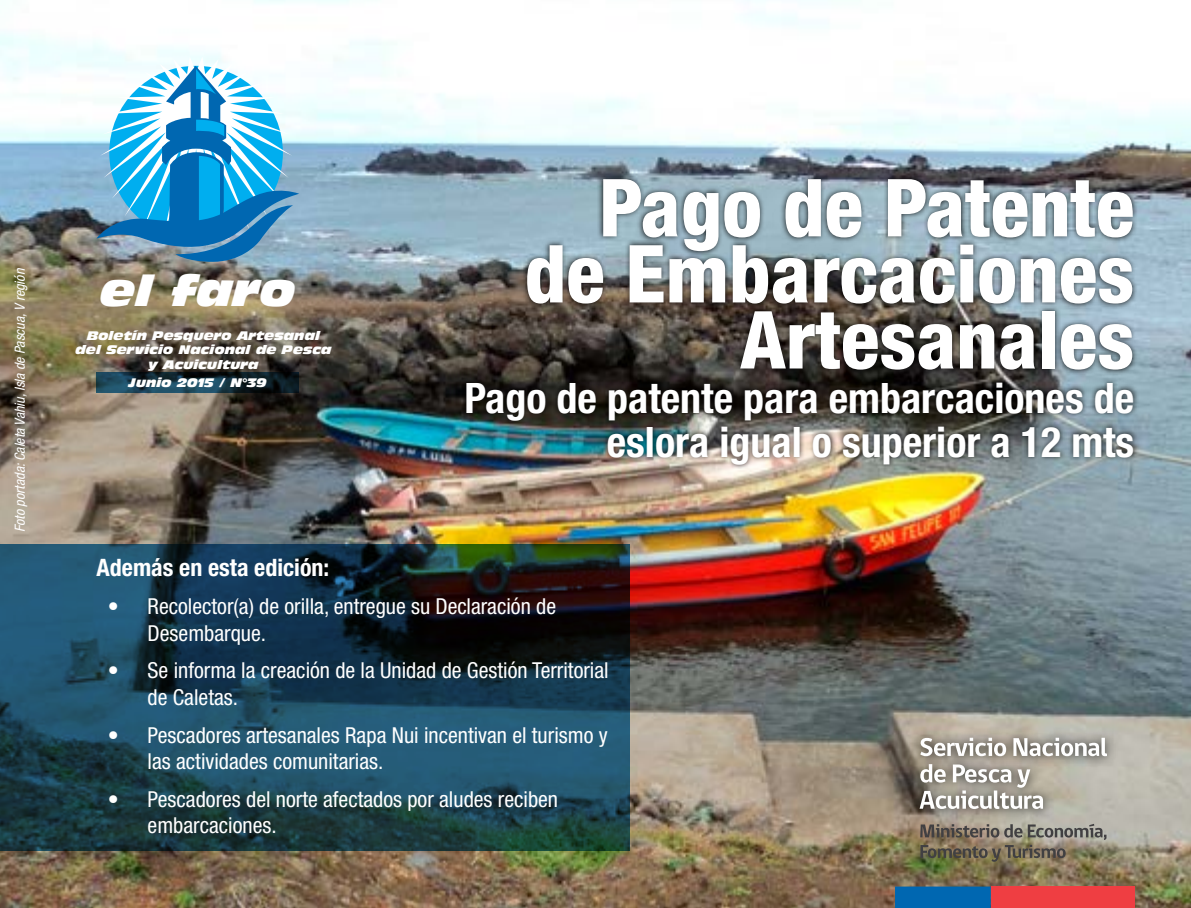
<style>
.page{position:relative;width:1191px;height:908px;background:#fff}
.page>*{position:absolute;margin:0;border:0;box-sizing:border-box;transform-origin:0 0}
.t1{font:800 condensed 80px/66px "Helvetica Neue";color:#fff;text-align:right}
.t2{font:700 condensed 42px/44px "Helvetica Neue";color:#fff;text-align:right}
.t3{font:italic 42px "Antique Olive LT Nord";color:#fff}
.t4{font:700 condensed 24px "Helvetica Neue";color:#fff}
.t5{font:condensed 22px/26.4px "Helvetica Neue";color:#fff}
.t6{font:italic condensed 14px "Helvetica Neue";color:#fff}
.t7{font:italic 12px/14.4px "Antique Olive LT Nord";color:#fff;text-align:center}
</style>
<div class="page">
<img style="left:0;top:0;width:1191px;height:907px">
<svg style="left:96px;top:371px;width:203px;height:21px;background:#16313d"></svg>
<svg style="left:0;top:544px;width:629px;height:306px;background:#1a3d4d"></svg>
<svg style="left:96px;top:57px;width:203px;height:205px"></svg>
<div style="left:462px;top:172px;width:676px;height:296px;background:#000;opacity:.75"></div>
<div style="left:895px;top:886px;width:95px;height:21px;background:#0067b1"></div>
<div style="left:990px;top:886px;width:144px;height:21px;background:#ef3e42"></div>
<div style="left:909px;top:726px;width:208px;height:92px;background:#000;opacity:.75"></div>
<svg style="left:920px;top:737px;width:86px;height:18px"></svg>
<svg style="left:1013px;top:737px;width:94px;height:18px"></svg>
<svg style="left:919px;top:763px;width:124px;height:45px"></svg>
<svg style="left:920px;top:823px;width:186px;height:38px;background:#837b6a"></svg>
<p class="t6" style="left:12px;top:531px;width:265px;rotate:-90deg">Foto portada: Caleta Vahiu, Isla de Pascua, V región</p>
<h2 class="t3" style="left:100px;top:264px;width:197px">el faro</h2>
<p class="t7" style="left:75px;top:328px;width:258px">Boletín Pesquero Artesanal del Servicio Nacional de Pesca y Acuicultura</p>
<p class="t7" style="left:129px;top:374px;width:140px">Junio 2015 / N°39</p>
<h1 class="t1" style="left:524px;top:173px;width:611px">Pago de Patente de Embarcaciones<br>Artesanales</h1>
<h2 class="t2" style="left:464px;top:375px;width:671px">Pago de patente para embarcaciones de eslora igual o superior a 12 mts</h2>
<p class="t4" style="left:97px;top:553px;width:234px">Además en esta edición:</p>
<p class="t5" style="left:148px;top:592px;width:410px;text-indent:-40px">• Recolector(a) de orilla, entregue su Declaración de<br>Desembarque.</p>
<p class="t5" style="left:148px;top:657px;width:462px;text-indent:-40px">• Se informa la creación de la Unidad de Gestión Territorial de Caletas.</p>
<p class="t5" style="left:148px;top:721px;width:461px;text-indent:-40px">• Pescadores artesanales Rapa Nui incentivan el turismo y las actividades comunitarias.</p>
<p class="t5" style="left:148px;top:785px;width:412px;text-indent:-40px">• Pescadores del norte afectados por aludes reciben embarcaciones.</p>
</div>
